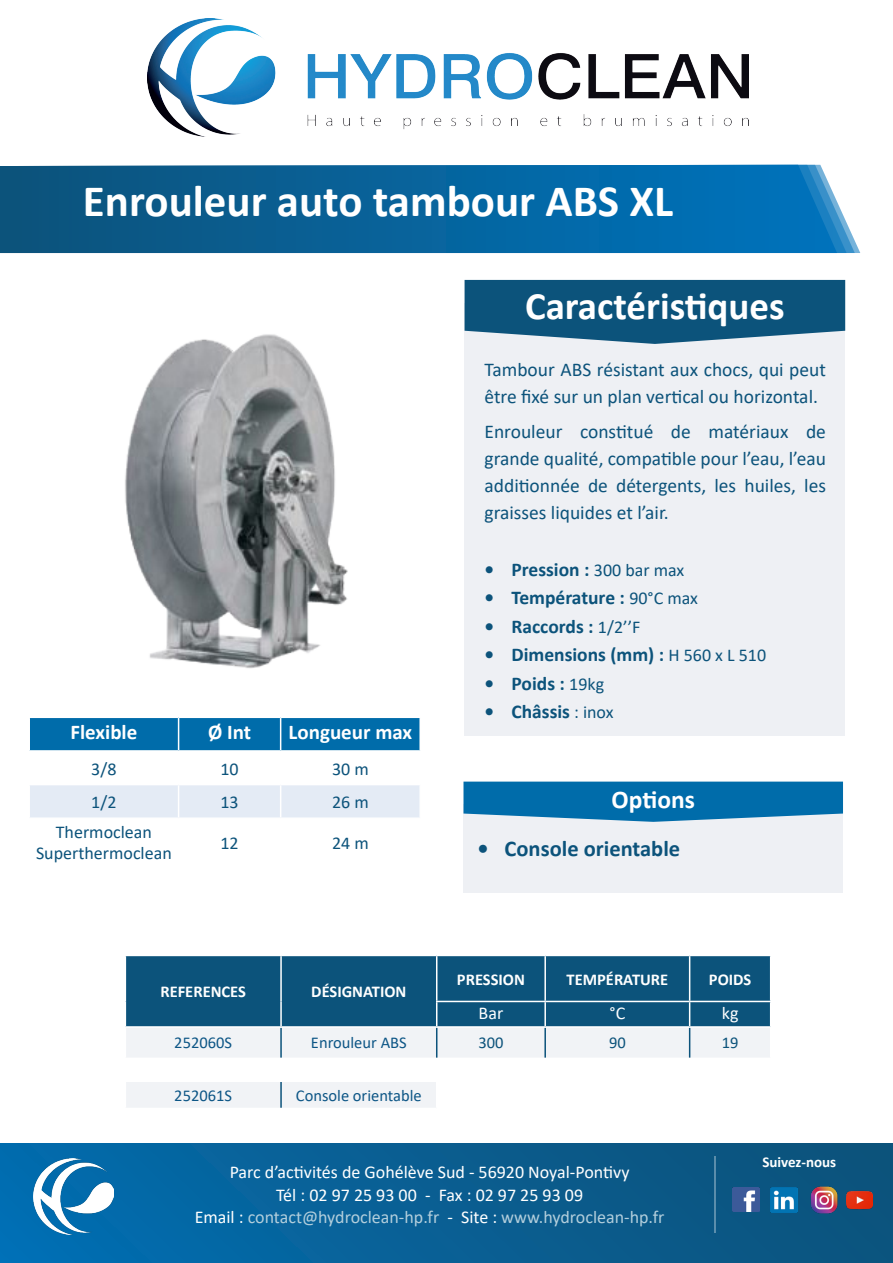
<style>
.page{position:relative;width:893px;height:1263px;background:#fff}
.page>*{position:absolute;margin:0;border:0;box-sizing:border-box;transform-origin:0 0}
.t1{font:700 45px "Calibri";color:#fff}
.t2{font:700 39px "Calibri";color:#fff}
.t3{font:700 25.5px "Calibri";color:#fff}
.t4{font:700 22.5px "Calibri";color:#0c537b}
.t5{font:700 21px "Calibri";color:#fff}
.t6{font:19.5px/27px "Calibri";color:#0c537b}
.t7{font:700 19.5px "Calibri";color:#0c537b}
.t8{font:18px "Calibri";color:#fff}
.t9{font:18px "Calibri";color:#b2cedc}
.t10{font:18px "Calibri";color:#0c537b}
.t11{font:700 16.5px "Calibri";color:#fff}
.t12{font:16.5px "Calibri";color:#0d5686}
.t13{font:16.5px "Calibri";color:#0c537b}
.t14{font:700 15px "Calibri";color:#fff}
.s1{font-weight:400;font-size:18px}
.s2{color:#fff}
</style>
<div class="page">
<div style="left:126px;top:956px;width:644px;height:70px;background:#0c537b"></div>
<svg style="left:126px;top:1028px;width:565px;height:80px;fill:#f1f3f6"></svg>
<hr style="left:544px;top:956px;width:2px;height:45px;background:#fff">
<hr style="left:689px;top:956px;width:1px;height:45px;background:#fff">
<hr style="left:280px;top:956px;width:2px;height:45px;background:#fff">
<hr style="left:436px;top:956px;width:1px;height:45px;background:#fff">
<hr style="left:280px;top:1001px;width:2px;height:25px;background:#fff">
<hr style="left:280px;top:1028px;width:2px;height:29px;background:#0c537b">
<svg style="left:436px;top:1001px;width:335px;height:56px"></svg>
<hr style="left:280px;top:1082px;width:2px;height:26px;background:#0c537b">
<hr style="left:281px;top:1026px;width:156px;height:2px;background:#fff">
<hr style="left:437px;top:1026px;width:108px;height:2px;background:#fff">
<hr style="left:545px;top:1026px;width:145px;height:2px;background:#fff">
<hr style="left:690px;top:1026px;width:81px;height:2px;background:#fff">
<svg style="left:436px;top:1082px;width:255px;height:26px"></svg>
<div style="left:463px;top:804px;width:380px;height:89px;background:#eef0f4"></div>
<svg style="left:463px;top:782px;width:380px;height:40px;background:#197ab2"></svg>
<div style="left:465px;top:303px;width:380px;height:433px;background:#eef0f4"></div>
<svg style="left:465px;top:280px;width:380px;height:64px;background:#236387"></svg>
<svg style="left:0;top:165px;width:837px;height:88px;background:#08649c"></svg>
<img style="left:148px;top:19px;width:600px;height:118px">
<div style="left:30px;top:718px;width:389px;height:32px;background:#006caa"></div>
<div style="left:30px;top:785px;width:389px;height:32px;background:#e4ebf5"></div>
<hr style="left:178px;top:718px;width:1px;height:32px;background:#fff">
<hr style="left:280px;top:718px;width:1px;height:32px;background:#fff">
<hr style="left:178px;top:785px;width:1px;height:32px;background:#fff">
<hr style="left:280px;top:785px;width:1px;height:32px;background:#fff">
<img style="left:125px;top:334px;width:223px;height:335px">
<div style="left:0;top:1143px;width:893px;height:120px;background:linear-gradient(to right,#026db0,#0e5178)"></div>
<hr style="left:714px;top:1156px;width:1px;height:77px;background:#fff">
<img style="left:810px;top:1185px;width:29px;height:28px">
<img style="left:733px;top:1187px;width:26px;height:25px">
<img style="left:771px;top:1187px;width:26px;height:25px">
<img style="left:846px;top:1188px;width:27px;height:24px">
<img style="left:33px;top:1158px;width:81px;height:76px">
<p class="t1" style="left:83px;top:170px;width:592px">Enrouleur auto tambour ABS XL</p>
<p class="t2" style="left:525px;top:278px;width:261px">Caractéristiques</p>
<p class="t6" style="left:484px;top:356px;width:343px">Tambour ABS résistant aux chocs, qui peut être fixé sur un plan vertical ou horizontal.</p>
<p class="t6" style="left:484px;top:417px;width:343px;text-align:justify">Enrouleur constitué de matériaux de grande qualité, compatible pour l’eau, l’eau additionnée de détergents, les huiles, les graisses liquides et l’air.</p>
<p class="t5" style="left:70px;top:717px;width:68px">Flexible</p>
<p class="t5" style="left:208px;top:717px;width:45px">Ø Int</p>
<p class="t5" style="left:289px;top:717px;width:125px">Longueur max</p>
<p class="t10" style="left:91px;top:756px;width:27px">3/8</p>
<p class="t10" style="left:220px;top:756px;width:20px">10</p>
<p class="t10" style="left:332px;top:756px;width:38px">30 m</p>
<p class="t10" style="left:91px;top:790px;width:27px">1/2</p>
<p class="t10" style="left:220px;top:790px;width:20px">13</p>
<p class="t10" style="left:332px;top:790px;width:38px">26 m</p>
<p class="t10" style="left:56px;top:819px;width:98px">Thermoclean</p>
<p class="t10" style="left:36px;top:841px;width:137px">Superthermoclean</p>
<p class="t10" style="left:220px;top:830px;width:20px">12</p>
<p class="t10" style="left:332px;top:830px;width:38px">24 m</p>
<p class="t11" style="left:160px;top:980px;width:87px">REFERENCES</p>
<p class="t11" style="left:311px;top:980px;width:97px">DÉSIGNATION</p>
<p class="t7" style="left:484px;top:555px;width:201px">• Pression : <span class="s1">300 bar max</span></p>
<p class="t7" style="left:484px;top:584px;width:215px">• Température : <span class="s1">90°C max</span></p>
<p class="t7" style="left:484px;top:612px;width:157px">• Raccords : <span class="s1">1/2’’F</span></p>
<p class="t7" style="left:484px;top:641px;width:283px">• Dimensions (mm) : <span class="s1">H 560 x L 510</span></p>
<p class="t7" style="left:484px;top:669px;width:121px">• Poids : <span class="s1">19kg</span></p>
<p class="t7" style="left:484px;top:698px;width:131px">• Châssis <span class="s1">: inox</span></p>
<p class="t3" style="left:612px;top:782px;width:85px">Options</p>
<p class="t4" style="left:478px;top:832px;width:204px">• Console orientable</p>
<p class="t11" style="left:457px;top:967px;width:69px">PRESSION</p>
<p class="t11" style="left:567px;top:967px;width:103px">TEMPÉRATURE</p>
<p class="t11" style="left:709px;top:967px;width:44px">POIDS</p>
<p class="t8" style="left:479px;top:1001px;width:26px">Bar</p>
<p class="t8" style="left:610px;top:1001px;width:17px">°C</p>
<p class="t8" style="left:722px;top:1001px;width:18px">kg</p>
<p class="t12" style="left:174px;top:1031px;width:59px">252060S</p>
<p class="t12" style="left:311px;top:1031px;width:97px">Enrouleur ABS</p>
<p class="t13" style="left:478px;top:1031px;width:27px">300</p>
<p class="t13" style="left:609px;top:1031px;width:18px">90</p>
<p class="t13" style="left:722px;top:1031px;width:18px">19</p>
<p class="t12" style="left:174px;top:1084px;width:59px">252061S</p>
<p class="t12" style="left:296px;top:1084px;width:127px">Console orientable</p>
<p class="t8" style="left:230px;top:1160px;width:401px">Parc d’activités de Gohélève Sud - 56920 Noyal-Pontivy</p>
<p class="t8" style="left:276px;top:1182px;width:309px">Tél : 02 97 25 93 00 - Fax : 02 97 25 93 09</p>
<p class="t9" style="left:195px;top:1205px;width:471px"><span class="s2">Email :</span> contact@hydroclean-hp.fr <span class="s2">- Site :</span> www.hydroclean-hp.fr</p>
<p class="t14" style="left:762px;top:1151px;width:75px">Suivez-nous</p>
</div>
